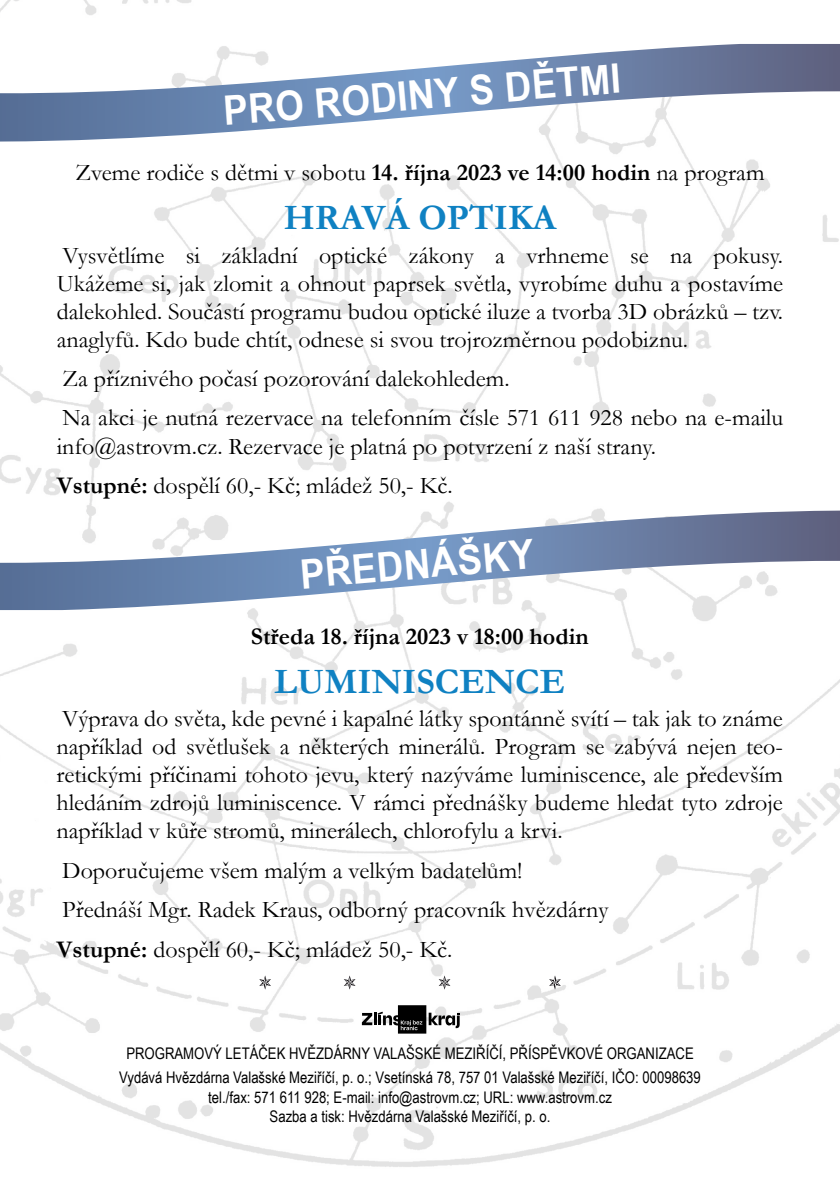
<style>
.page{position:relative;width:840px;height:1191px;background:#fff}
.page>*{position:absolute;margin:0;border:0;box-sizing:border-box;transform-origin:0 0}
.t1{font:700 40.8px "Arial Narrow";color:#fff;scale:1.1 1}
.t2{font:700 40.6px "Arial Narrow";color:#fff;scale:1.1 1}
.t3{font:700 36px "Garamond";color:#0f81c2}
.t4{font:24px/28px "Garamond";color:#000}
.t5{font:700 24px "Garamond";color:#000}
.t6{font:16px/24.8px "Arial Narrow";color:#000;text-align:center}
.s1{font-weight:700}
</style>
<div class="page">
<img style="left:0;top:0;width:839px;height:1167px">
<svg style="left:0;top:44px;width:839px;height:97px"></svg>
<svg style="left:0;top:510px;width:839px;height:100px"></svg>
<svg style="left:361px;top:1005px;width:98px;height:28px"></svg>
<svg style="left:259px;top:975px;width:12px;height:14px"></svg>
<svg style="left:548px;top:975px;width:12px;height:14px"></svg>
<svg style="left:438px;top:975px;width:12px;height:14px"></svg>
<svg style="left:343px;top:975px;width:12px;height:14px"></svg>
<div style="left:225px;top:92px;width:50px;height:33px;background:#6988b4"></div>
<svg style="left:580px;top:64px;width:39px;height:31px"></svg>
<h2 class="t2" style="left:272px;top:77px;width:278px;rotate:-5deg">O RODINY S DĚT</h2>
<p class="t4" style="left:75px;top:158px;width:690px">Zveme rodiče s dětmi v sobotu <span class="s1">14. října 2023 ve 14:00 hodin</span> na program</p>
<h3 class="t3" style="left:283px;top:193px;width:274px">HRAVÁ OPTIKA</h3>
<p class="t4" style="left:57px;top:240px;width:727px;text-align:justify">Vysvětlíme si základní optické zákony a vrhneme se na pokusy.<br>Ukážeme si, jak zlomit a ohnout paprsek světla, vyrobíme duhu a postavíme dalekohled. Součástí programu budou optické iluze a tvorba 3D obrázků – tzv. anaglyfů. Kdo bude chtít, odnese si svou trojrozměrnou podobiznu.</p>
<p class="t4" style="left:62px;top:358px;width:721px;line-height:39.4px">Za příznivého počasí pozorování dalekohledem.<br>Na akci je nutná rezervace na telefonním čísle 571 611 928 nebo na e-mailu</p>
<p class="t4" style="left:57px;top:425px;width:600px;line-height:39.4px">info@astrovm.cz. Rezervace je platná po potvrzení z naší strany.<br><span class="s1">Vstupné:</span> dospělí 60,- Kč; mládež 50,- Kč.</p>
<h1 class="t1" style="left:297px;top:543px;width:214px;rotate:-5deg">PŘEDNÁŠKY</h1>
<p class="t5" style="left:251px;top:620px;width:339px">Středa 18. října 2023 v 18:00 hodin</p>
<h3 class="t3" style="left:274px;top:657px;width:292px">LUMINISCENCE</h3>
<p class="t4" style="left:56px;top:704px;width:727px;text-align:justify">Výprava do světa, kde pevné i kapalné látky spontánně svítí – tak jak to známe například od světlušek a některých minerálů. Program se zabývá nejen teo&shy;retickými příčinami tohoto jevu, který nazýváme luminiscence, ale především hledáním zdrojů luminiscence. V rámci přednášky budeme hledat tyto zdroje například v kůře stromů, minerálech, chlorofylu a krvi.</p>
<p class="t4" style="left:56px;top:850px;width:553px;line-height:39.4px">Doporučujeme všem malým a velkým badatelům!<br>Přednáší Mgr. Radek Kraus, odborný pracovník hvězdárny<br><span class="s1">Vstupné:</span> dospělí 60,- Kč; mládež 50,- Kč.</p>
<p class="t6" style="left:119px;top:1040px;width:583px">PROGRAMOVÝ LETÁČEK HVĚZDÁRNY VALAŠSKÉ MEZIŘÍČÍ, PŘÍSPĚVKOVÉ ORGANIZACE<br>Vydává Hvězdárna Valašské Meziříčí, p. o.; Vsetínská 78, 757 01 Valašské Meziříčí, IČO: 00098639</p>
<p class="t6" style="left:208px;top:1086px;width:405px;line-height:19.2px">tel./fax: 571 611 928; E-mail: info@astrovm.cz; URL: www.astrovm.cz<br>Sazba a tisk: Hvězdárna Valašské Meziříčí, p. o.</p>
</div>
